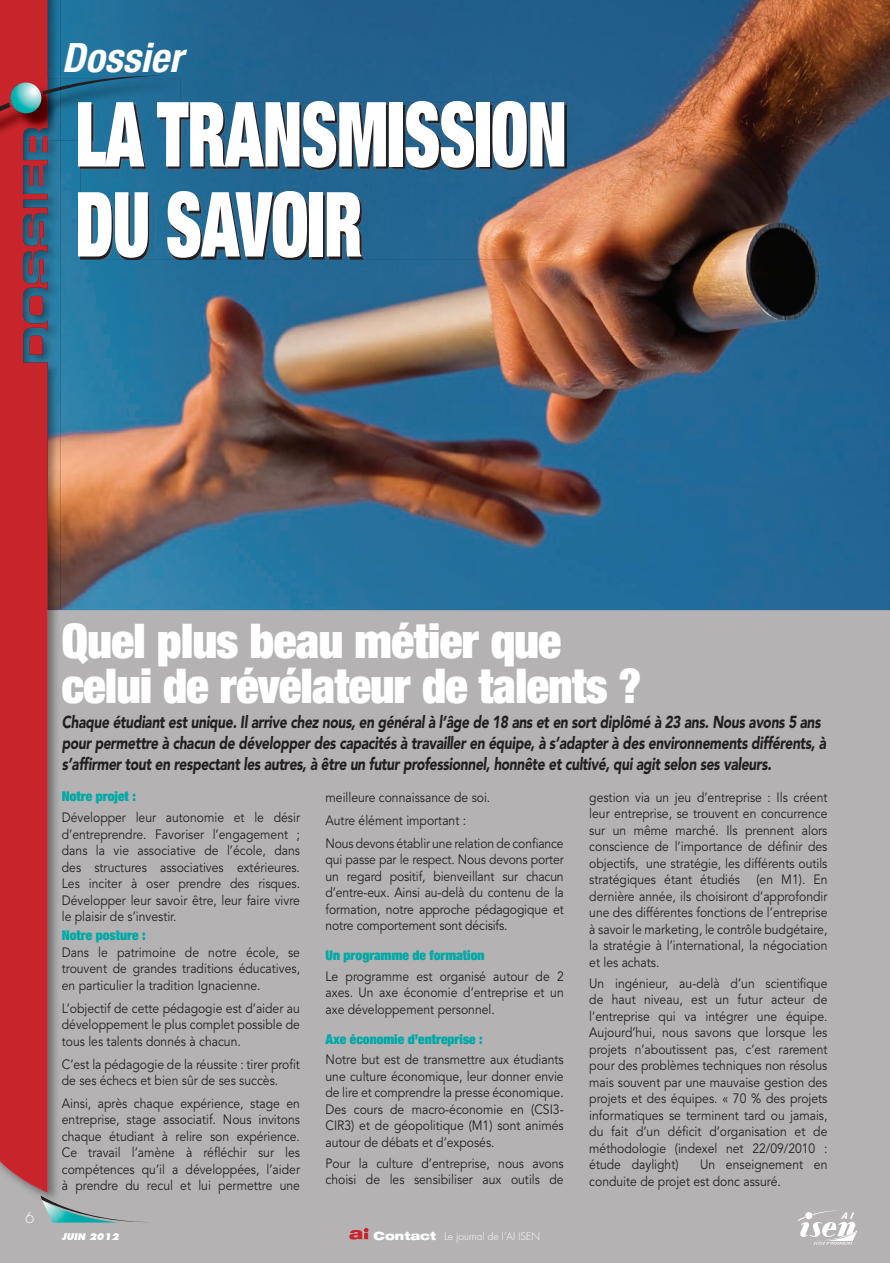
<style>
.page{position:relative;width:890px;height:1263px;background:#b4b2b2}
.page>*{position:absolute;margin:0;border:0;box-sizing:border-box;transform-origin:0 0}
.t1{font:900 condensed 90px/90px "Helvetica Neue LT Std";letter-spacing:-.01em;color:#fff;scale:.74 1}
.t2{font:900 condensed 48px/45px "Helvetica Neue LT Std";letter-spacing:-.01em;color:#fff}
.t3{font:italic 700 condensed 40.5px "Helvetica Neue LT Std";color:#fff}
.t4{font:italic 900 17.25px/21px "Avenir LT Std";letter-spacing:-.02em;color:#231f20;scale:.79 1}
.t5{font:300 15px "Futura Std";color:#fff}
.t6{font:13.5px/16.5px "Avenir LT Std";color:#231f20;text-align:justify;scale:.9 1}
.t7{font:900 condensed 13.5px "Helvetica Neue LT Std";color:#00a9a7}
.t8{font:300 10.2px "Futura Std";color:#fff}
.t9{font:italic 800 9px "Futura Std";color:#fff}
.s1{font-family:"Helvetica Neue LT Std";font-weight:900;font-stretch:expanded;font-size:11.4px}
</style>
<div class="page">
<img style="left:60px;top:0;width:830px;height:610px">
<svg style="left:798px;top:1210px;width:59px;height:34px"></svg>
<svg style="left:349px;top:1228px;width:19px;height:11px"></svg>
<img style="left:48px;top:0;width:12px;height:610px">
<svg style="left:41px;top:1195px;width:102px;height:27px"></svg>
<svg style="left:0;top:0;width:48px;height:1192px;background:#bc2a32"></svg>
<img style="left:48px;top:78px;width:132px;height:63px">
<img style="left:0;top:78px;width:48px;height:63px">
<svg style="left:0;top:103px;width:11px;height:20px"></svg>
<svg style="left:42px;top:76px;width:122px;height:19px;background:#246082"></svg>
<svg style="left:11px;top:83px;width:30px;height:30px"></svg>
<img style="left:80px;top:103px;width:486px;height:157px">
<img style="left:80px;top:103px;width:100px;height:38px">
<h3 class="t3" style="left:62px;top:33px;width:122px">Dossier</h3>
<h1 class="t1" style="left:75px;top:87px;width:666px">LA TRANSMISSION<br>DU SAVOIR</h1>
<p class="t5" style="left:25px;top:1208px;width:11px">6</p>
<h2 class="t2" style="left:62px;top:617px;width:581px">Quel plus beau métier que celui de révélateur de talents ?</h2>
<p class="t4" style="left:62px;top:712px;width:969px">Chaque étudiant est unique. Il arrive chez nous, en général à l’âge de 18 ans et en sort diplômé à 23 ans. Nous avons 5 ans pour permettre à chacun de développer des capacités à travailler en équipe, à s’adapter à des environnements différents, à s’affirmer tout en respectant les autres, à être un futur professionnel, honnête et cultivé, qui agit selon ses valeurs.</p>
<p class="t7" style="left:62px;top:788px;width:76px">Notre projet :</p>
<p class="t6" style="left:62px;top:809px;width:266px">Développer leur autonomie et le désir d’entreprendre. Favoriser l’engagement ; dans la vie associative de l’école, dans des structures associatives extérieures.<br>Les inciter à oser prendre des risques.<br>Développer leur savoir être, leur faire vivre le plaisir de s’investir.</p>
<p class="t7" style="left:62px;top:927px;width:85px">Notre posture :</p>
<p class="t6" style="left:62px;top:944px;width:266px">Dans le patrimoine de notre école, se trouvent de grandes traditions éducatives, en particulier la tradition Ignacienne.</p>
<p class="t6" style="left:62px;top:1000px;width:266px">L’objectif de cette pédagogie est d’aider au développement le plus complet possible de tous les talents donnés à chacun.</p>
<p class="t6" style="left:62px;top:1056px;width:266px">C’est la pédagogie de la réussite : tirer profit de ses échecs et bien sûr de ses succès.</p>
<p class="t6" style="left:62px;top:1095px;width:266px">Ainsi, après chaque expérience, stage en entreprise, stage associatif. Nous invitons chaque étudiant à relire son expérience.<br>Ce travail l’amène à réfléchir sur les compétences qu’il a développées, l’aider à prendre du recul et lui permettre une</p>
<p class="t6" style="left:325px;top:786px;width:266px;line-height:23px;text-align:left">meilleure connaissance de soi.<br>Autre élément important :<br>Nous devons établir une relation de confiance</p>
<p class="t6" style="left:325px;top:851px;width:266px">qui passe par le respect. Nous devons porter un regard positif, bienveillant sur chacun d’entre-eux. Ainsi au-delà du contenu de la formation, notre approche pédagogique et notre comportement sont décisifs.</p>
<p class="t7" style="left:325px;top:946px;width:160px">Un programme de formation</p>
<p class="t6" style="left:325px;top:968px;width:266px">Le programme est organisé autour de 2 axes. Un axe économie d’entreprise et un axe développement personnel.</p>
<p class="t7" style="left:325px;top:1030px;width:159px">Axe économie d’entreprise :</p>
<p class="t6" style="left:325px;top:1052px;width:266px">Notre but est de transmettre aux étudiants une culture économique, leur donner envie de lire et comprendre la presse économique.<br>Des cours de macro-économie en (CSI3- CIR3) et de géopolitique (M1) sont animés autour de débats et d’exposés.</p>
<p class="t6" style="left:325px;top:1155px;width:266px">Pour la culture d’entreprise, nous avons choisi de les sensibiliser aux outils de</p>
<p class="t9" style="left:62px;top:1230px;width:59px">JUIN 2012</p>
<p class="t8" style="left:373px;top:1229px;width:168px"><span class="s1">Contact</span> Le journal de l’AI ISEN</p>
<p class="t6" style="left:589px;top:789px;width:266px">gestion via un jeu d’entreprise : Ils créent leur entreprise, se trouvent en concurrence sur un même marché. Ils prennent alors conscience de l’importance de définir des objectifs, une stratégie, les différents outils stratégiques étant étudiés (en M1). En dernière année, ils choisiront d’approfondir une des différentes fonctions de l’entreprise à savoir le marketing, le contrôle budgétaire, la stratégie à l’international, la négociation et les achats.</p>
<p class="t6" style="left:589px;top:975px;width:266px">Un ingénieur, au-delà d’un scientifique de haut niveau, est un futur acteur de l’entreprise qui va intégrer une équipe.<br>Aujourd’hui, nous savons que lorsque les projets n’aboutissent pas, c’est rarement pour des problèmes techniques non résolus mais souvent par une mauvaise gestion des projets et des équipes. « 70 % des projets informatiques se terminent tard ou jamais, du fait d’un déficit d’organisation et de méthodologie (indexel net 22/09/2010 : étude daylight)</p>
<p class="t6" style="left:589px;top:1156px;width:266px;text-indent:111px">Un enseignement en conduite de projet est donc assuré.</p>
</div>
